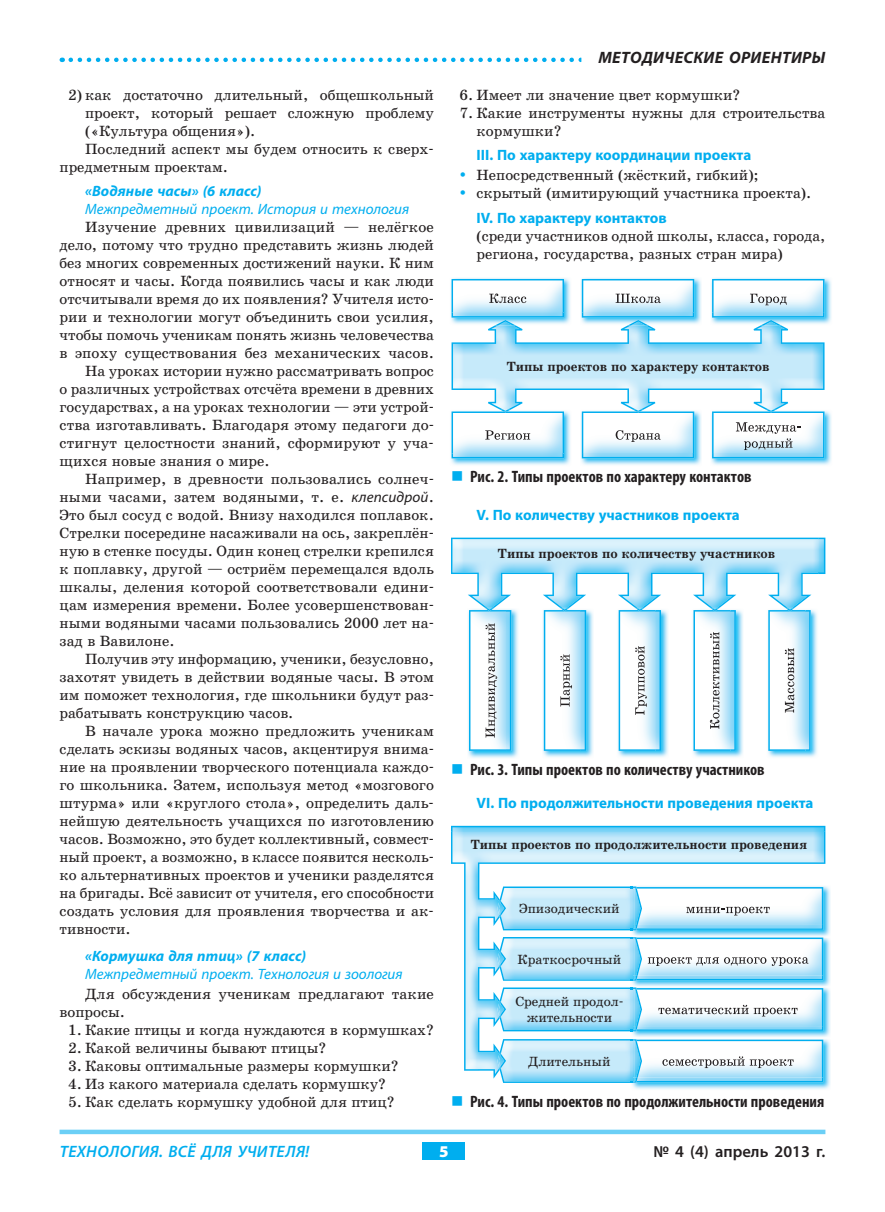
<style>
.page{position:relative;width:885px;height:1212px;background:#fff}
.page>*{position:absolute;margin:0;border:0;box-sizing:border-box;transform-origin:0 0}
.t1{font:700 condensed 16.5px "Myriad Pro";color:#231f20}
.t2{font:italic 600 16.5px "Myriad Pro";letter-spacing:.02em;color:#00aeef}
.t3{font:italic 700 16.5px "Myriad Pro";letter-spacing:.02em;color:#231f20}
.t4{font:600 16.5px "Myriad Pro";color:#231f20}
.t5{font:900 16.5px "Myriad Pro";color:#fff}
.t6{font:15px/18px "School Book C";color:#231f20}
.t7{font:700 15px "Myriad Pro";color:#00aeef}
.t8{font:italic 15px "Myriad Pro";color:#00aeef}
.t9{font:italic 700 15px "Myriad Pro";letter-spacing:.005em;color:#00aeef}
.t10{font:700 13.5px "School Book C";color:#231f20}
.t11{font:13.5px/16.2px "School Book C";color:#231f20;text-align:center}
.s1{font-family:"Myriad Pro";font-style:italic}
</style>
<div class="page">
<div style="left:422px;top:1142px;width:43px;height:17px;background:#00aeef"></div>
<hr style="left:60px;top:1130px;width:765px;height:4px;background:#6bcff6">
<svg style="left:71px;top:58px;width:510px;height:4px"></svg>
<img style="left:451px;top:411px;width:120px;height:54px">
<img style="left:451px;top:411px;width:113px;height:47px">
<img style="left:581px;top:411px;width:120px;height:54px">
<img style="left:581px;top:411px;width:113px;height:47px">
<img style="left:711px;top:410px;width:121px;height:55px">
<img style="left:712px;top:411px;width:112px;height:47px">
<img style="left:451px;top:278px;width:120px;height:46px">
<img style="left:451px;top:279px;width:113px;height:39px">
<img style="left:581px;top:278px;width:120px;height:46px">
<img style="left:581px;top:279px;width:113px;height:39px">
<img style="left:711px;top:278px;width:121px;height:46px">
<img style="left:712px;top:279px;width:112px;height:39px">
<img style="left:451px;top:325px;width:373px;height:85px">
<svg style="left:500px;top:410px;width:10px;height:2px"></svg>
<svg style="left:633px;top:410px;width:10px;height:2px"></svg>
<svg style="left:766px;top:410px;width:9px;height:2px"></svg>
<img style="left:512px;top:325px;width:251px;height:19px">
<img style="left:494px;top:320px;width:21px;height:5px">
<img style="left:627px;top:320px;width:21px;height:5px">
<img style="left:760px;top:320px;width:21px;height:5px">
<img style="left:468px;top:609px;width:50px;height:149px">
<img style="left:469px;top:610px;width:42px;height:141px">
<img style="left:543px;top:610px;width:50px;height:147px">
<img style="left:543px;top:610px;width:43px;height:141px">
<img style="left:618px;top:610px;width:50px;height:147px">
<img style="left:618px;top:610px;width:43px;height:141px">
<img style="left:693px;top:610px;width:50px;height:147px">
<img style="left:693px;top:610px;width:42px;height:141px">
<img style="left:768px;top:610px;width:49px;height:147px">
<img style="left:768px;top:610px;width:42px;height:141px">
<svg style="left:784px;top:607px;width:11px;height:4px"></svg>
<svg style="left:709px;top:607px;width:11px;height:4px"></svg>
<svg style="left:634px;top:607px;width:11px;height:4px"></svg>
<svg style="left:559px;top:607px;width:11px;height:4px"></svg>
<svg style="left:484px;top:607px;width:11px;height:4px"></svg>
<img style="left:818px;top:538px;width:7px;height:36px">
<img style="left:451px;top:538px;width:367px;height:69px">
<img style="left:632px;top:886px;width:198px;height:203px">
<img style="left:637px;top:1078px;width:186px;height:5px">
<img style="left:501px;top:1078px;width:130px;height:5px">
<svg style="left:631px;top:1078px;width:6px;height:5px"></svg>
<img style="left:451px;top:826px;width:374px;height:252px">
<svg style="left:499px;top:899px;width:5px;height:18px"></svg>
<svg style="left:499px;top:950px;width:5px;height:18px"></svg>
<svg style="left:499px;top:1000px;width:5px;height:18px"></svg>
<svg style="left:499px;top:1052px;width:5px;height:18px"></svg>
<p class="t6" style="left:68px;top:87px;width:367px">2) как достаточно длительный, общешкольный</p>
<p class="t6" style="left:85px;top:105px;width:350px">проект, который решает сложную проблему</p>
<p class="t6" style="left:85px;top:123px;width:172px">(«Культура общения»).</p>
<p class="t6" style="left:85px;top:141px;width:350px">Последний аспект мы будем относить к сверх-</p>
<p class="t6" style="left:60px;top:159px;width:170px">предметным проектам.</p>
<p class="t9" style="left:85px;top:186px;width:178px">«Водяные часы» (6 класс)</p>
<p class="t8" style="left:85px;top:204px;width:325px">Межпредметный проект. История и технология</p>
<p class="t6" style="left:85px;top:219px;width:350px">Изучение древних цивилизаций — нелёгкое</p>
<p class="t6" style="left:60px;top:237px;width:376px">дело, потому что трудно представить жизнь людей</p>
<p class="t6" style="left:60px;top:255px;width:376px">без многих современных достижений науки. К ним</p>
<p class="t6" style="left:60px;top:273px;width:376px">относят и часы. Когда появились часы и как люди</p>
<p class="t6" style="left:60px;top:291px;width:376px">отсчитывали время до их появления? Учителя исто-</p>
<p class="t6" style="left:60px;top:309px;width:376px">рии и технологии могут объединить свои усилия,</p>
<p class="t6" style="left:60px;top:327px;width:376px">чтобы помочь ученикам понять жизнь человечества</p>
<p class="t6" style="left:60px;top:345px;width:376px">в эпоху существования без механических часов.</p>
<p class="t6" style="left:85px;top:363px;width:350px">На уроках истории нужно рассматривать вопрос</p>
<p class="t6" style="left:60px;top:381px;width:376px">о различных устройствах отсчёта времени в древних</p>
<p class="t6" style="left:60px;top:399px;width:376px">государствах, а на уроках технологии — эти устрой-</p>
<p class="t6" style="left:60px;top:417px;width:376px">ства изготавливать. Благодаря этому педагоги до-</p>
<p class="t6" style="left:60px;top:435px;width:376px">стигнут целостности знаний, сформируют у уча-</p>
<p class="t6" style="left:60px;top:453px;width:211px">щихся новые знания о мире.</p>
<p class="t6" style="left:85px;top:471px;width:350px">Например, в древности пользовались солнеч-</p>
<p class="t6" style="left:60px;top:489px;width:376px">ными часами, затем водяными, т. е. <span class="s1">клепсидрой</span>.</p>
<p class="t6" style="left:60px;top:507px;width:376px">Это был сосуд с водой. Внизу находился поплавок.</p>
<p class="t6" style="left:60px;top:525px;width:376px">Стрелки посередине насаживали на ось, закреплён-</p>
<p class="t6" style="left:60px;top:543px;width:376px">ную в стенке посуды. Один конец стрелки крепился</p>
<p class="t6" style="left:60px;top:561px;width:376px">к поплавку, другой — остриём перемещался вдоль</p>
<p class="t6" style="left:60px;top:579px;width:376px">шкалы, деления которой соответствовали едини-</p>
<p class="t6" style="left:60px;top:597px;width:376px">цам измерения времени. Более усовершенствован-</p>
<p class="t6" style="left:60px;top:615px;width:376px">ными водяными часами пользовались 2000 лет на-</p>
<p class="t6" style="left:60px;top:633px;width:117px">зад в Вавилоне.</p>
<p class="t6" style="left:85px;top:651px;width:350px">Получив эту информацию, ученики, безусловно,</p>
<p class="t6" style="left:60px;top:669px;width:376px">захотят увидеть в действии водяные часы. В этом</p>
<p class="t6" style="left:60px;top:687px;width:376px">им поможет технология, где школьники будут раз-</p>
<p class="t6" style="left:60px;top:705px;width:235px">рабатывать конструкцию часов.</p>
<p class="t6" style="left:85px;top:723px;width:350px">В начале урока можно предложить ученикам</p>
<p class="t6" style="left:60px;top:741px;width:376px">сделать эскизы водяных часов, акцентируя внима-</p>
<p class="t6" style="left:60px;top:759px;width:376px">ние на проявлении творческого потенциала каждо-</p>
<p class="t6" style="left:60px;top:777px;width:376px">го школьника. Затем, используя метод «мозгового</p>
<p class="t6" style="left:60px;top:795px;width:376px">штурма» или «круглого стола», определить даль-</p>
<p class="t6" style="left:60px;top:813px;width:376px">нейшую деятельность учащихся по изготовлению</p>
<p class="t6" style="left:60px;top:831px;width:376px">часов. Возможно, это будет коллективный, совмест-</p>
<p class="t6" style="left:60px;top:849px;width:376px">ный проект, а возможно, в классе появится несколь-</p>
<p class="t6" style="left:60px;top:867px;width:376px">ко альтернативных проектов и ученики разделятся</p>
<p class="t6" style="left:60px;top:885px;width:376px">на бригады. Всё зависит от учителя, его способности</p>
<p class="t6" style="left:60px;top:903px;width:376px">создать условия для проявления творчества и ак-</p>
<p class="t6" style="left:60px;top:921px;width:73px">тивности.</p>
<p class="t9" style="left:85px;top:950px;width:222px">«Кормушка для птиц» (7 класс)</p>
<p class="t8" style="left:85px;top:968px;width:319px">Межпредметный проект. Технология и зоология</p>
<p class="t6" style="left:60px;top:986px;width:376px;text-indent:26px">Для обсуждения ученикам предлагают такие воп росы.</p>
<p class="t6" style="left:68px;top:1022px;width:367px">1. Какие птицы и когда нуждаются в кор мушках?</p>
<p class="t6" style="left:68px;top:1040px;width:260px">2. Какой величины бывают птицы?</p>
<p class="t6" style="left:68px;top:1058px;width:332px">3. Каковы оптимальные размеры кормушки?</p>
<p class="t6" style="left:68px;top:1076px;width:319px">4. Из какого материала сделать кормушку?</p>
<p class="t6" style="left:68px;top:1094px;width:328px">5. Как сделать кормушку удобной для птиц?</p>
<p class="t3" style="left:598px;top:52px;width:228px">МЕТОДИЧЕСКИЕ ОРИЕНТИРЫ</p>
<p class="t6" style="left:459px;top:87px;width:282px">6. Имеет ли значение цвет кормушки?</p>
<p class="t6" style="left:476px;top:105px;width:350px;text-indent:-17px">7. Какие инструменты нужны для строительства кормушки?</p>
<p class="t7" style="left:476px;top:150px;width:276px">III. По характеру координации проекта</p>
<p class="t6" style="left:476px;top:167px;width:336px">Непосредственный (жёсткий, гибкий); скрытый (имитирующий участника проекта).</p>
<p class="t7" style="left:476px;top:212px;width:192px">IV. По характеру контактов</p>
<p class="t6" style="left:476px;top:228px;width:350px">(среди участников одной школы, класса, города, региона, государства, разных стран мира)</p>
<p class="t10" style="left:506px;top:361px;width:264px">Типы проектов по характеру контактов</p>
<p class="t1" style="left:470px;top:471px;width:283px">Рис. 2. Типы проектов по характеру контактов</p>
<p class="t7" style="left:476px;top:509px;width:265px">V. По количеству участников проекта</p>
<p class="t10" style="left:498px;top:549px;width:279px">Типы проектов по количеству участников</p>
<p class="t1" style="left:470px;top:763px;width:296px">Рис. 3. Типы проектов по количеству участников</p>
<p class="t7" style="left:476px;top:797px;width:338px">VI. По продолжительности проведения проекта</p>
<p class="t10" style="left:470px;top:839px;width:338px">Типы проектов по продолжительности проведения</p>
<p class="t11" style="left:519px;top:901px;width:102px">Эпизодический</p>
<p class="t11" style="left:517px;top:952px;width:105px">Краткосрочный</p>
<p class="t11" style="left:515px;top:994px;width:110px">Средней продол&shy;жительности</p>
<p class="t11" style="left:528px;top:1054px;width:84px">Длительный</p>
<p class="t1" style="left:470px;top:1096px;width:355px">Рис. 4. Типы проектов по продолжительности проведения</p>
<p class="t2" style="left:60px;top:1145px;width:251px">ТЕХНОЛОГИЯ. ВСЁ ДЛЯ УЧИТЕЛЯ!</p>
<p class="t5" style="left:439px;top:1145px;width:11px">5</p>
<p class="t4" style="left:653px;top:1145px;width:173px">№ 4 (4) апрель 2013 г.</p>
</div>
